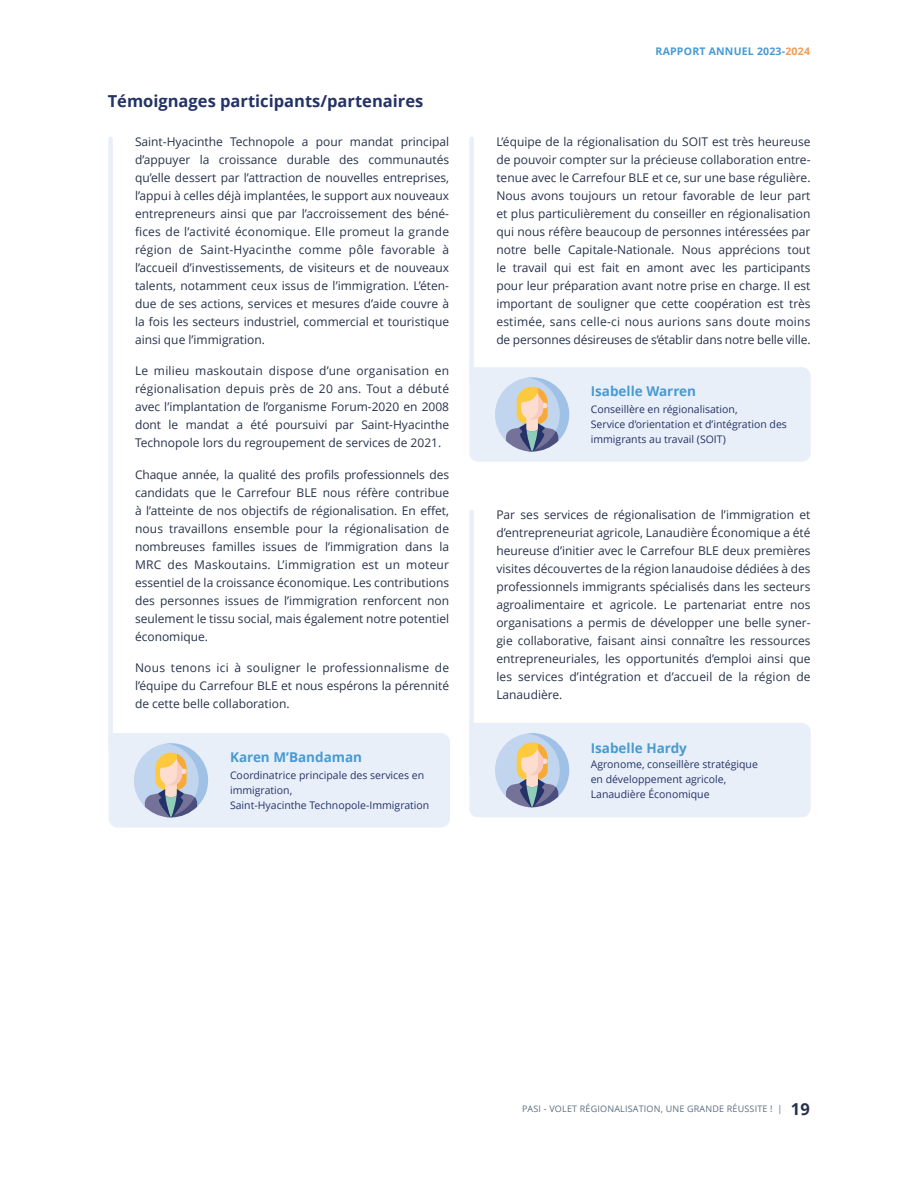
<style>
.page{position:relative;width:918px;height:1188px;background:#fff}
.page>*{position:absolute;margin:0;border:0;box-sizing:border-box;transform-origin:0 0}
.t1{font:700 16.5px "Open Sans";color:#243367}
.t2{font:700 13.5px "Open Sans";color:#489ad1}
.t3{font:12px/18px "Open Sans";color:#27324b;text-align:justify}
.t4{font:10.5px/15px "Open Sans";color:#243367}
.t5{font:700 10.5px "Open Sans";letter-spacing:.02em;color:#489ad1}
.t6{font:9px "Open Sans";letter-spacing:.02em;color:#5d6e80}
.s1{color:#f09b52}
.s2{font-weight:700;font-size:16.5px;color:#27324b}
</style>
<div class="page">
<div style="left:108px;top:139px;width:5px;height:611px;background:#e8eff9"></div>
<div style="left:469px;top:139px;width:5px;height:243px;background:#e8eff9"></div>
<div style="left:469px;top:512px;width:5px;height:256px;background:#e8eff9"></div>
<svg style="left:109px;top:733px;width:341px;height:95px;background:#e1e7f0"></svg>
<svg style="left:469px;top:367px;width:342px;height:95px;background:#e1e7f0"></svg>
<svg style="left:469px;top:723px;width:342px;height:94px;background:#e1e7f0"></svg>
<h1 class="t1" style="left:108px;top:89px;width:317px">Témoignages participants/partenaires</h1>
<p class="t3" style="left:135px;top:132px;width:316px">Saint-Hyacinthe Technopole a pour mandat principal d’appuyer la croissance durable des communautés qu’elle dessert par l’attraction de nouvelles entreprises, l’appui à celles déjà implantées, le support aux nouveaux entrepreneurs ainsi que par l’accroissement des béné&shy;fices de l’activité économique. Elle promeut la grande région de Saint-Hyacinthe comme pôle favorable à l’accueil d’investissements, de visiteurs et de nouveaux talents, notamment ceux issus de l’immigration. L’éten&shy;due de ses actions, services et mesures d’aide couvre à la fois les secteurs industriel, commercial et touristique ainsi que l’immigration.</p>
<p class="t3" style="left:135px;top:361px;width:316px">Le milieu maskoutain dispose d’une organisation en régionalisation depuis près de 20 ans. Tout a débuté avec l’implantation de l’organisme Forum-2020 en 2008 dont le mandat a été poursuivi par Saint-Hyacinthe Technopole lors du regroupement de services de 2021.</p>
<p class="t3" style="left:135px;top:465px;width:316px">Chaque année, la qualité des profils professionnels des candidats que le Carrefour BLE nous réfère contribue à l’atteinte de nos objectifs de régionalisation. En effet, nous travaillons ensemble pour la régionalisation de nombreuses familles issues de l’immigration dans la MRC des Maskoutains. L’immigration est un moteur essentiel de la croissance économique. Les contributions des personnes issues de l’immigration renforcent non seulement le tissu social, mais également notre potentiel économique.</p>
<p class="t3" style="left:135px;top:658px;width:316px">Nous tenons ici à souligner le professionnalisme de l’équipe du Carrefour BLE et nous espérons la pérennité de cette belle collaboration.</p>
<p class="t2" style="left:230px;top:748px;width:134px">Karen M’Bandaman</p>
<p class="t4" style="left:230px;top:767px;width:201px">Coordinatrice principale des services en immigration,<br>Saint-Hyacinthe Technopole-Immigration</p>
<p class="t5" style="left:656px;top:43px;width:156px">RAPPORT ANNUEL 2023-<span class="s1">2024</span></p>
<p class="t3" style="left:496px;top:132px;width:316px">L’équipe de la régionalisation du SOIT est très heureuse de pouvoir compter sur la précieuse collaboration entre&shy;tenue avec le Carrefour BLE et ce, sur une base régulière.<br>Nous avons toujours un retour favorable de leur part et plus particulièrement du conseiller en régionalisation qui nous réfère beaucoup de personnes intéressées par notre belle Capitale-Nationale. Nous apprécions tout le travail qui est fait en amont avec les participants pour leur préparation avant notre prise en charge. Il est important de souligner que cette coopération est très estimée, sans celle-ci nous aurions sans doute moins de personnes désireuses de s’établir dans notre belle ville.</p>
<p class="t2" style="left:591px;top:382px;width:107px">Isabelle Warren</p>
<p class="t4" style="left:591px;top:401px;width:198px">Conseillère en régionalisation,<br>Service d’orientation et d’intégration des immigrants au travail (SOIT)</p>
<p class="t3" style="left:496px;top:505px;width:316px">Par ses services de régionalisation de l’immigration et d’entrepreneuriat agricole, Lanaudière Économique a été heureuse d’initier avec le Carrefour BLE deux premières visites découvertes de la région lanaudoise dédiées à des professionnels immigrants spécialisés dans les secteurs agroalimentaire et agricole. Le partenariat entre nos organisations a permis de développer une belle syner&shy;gie collaborative, faisant ainsi connaître les ressources entrepreneuriales, les opportunités d’emploi ainsi que les services d’intégration et d’accueil de la région de Lanaudière.</p>
<p class="t2" style="left:591px;top:738px;width:98px">Isabelle Hardy</p>
<p class="t4" style="left:591px;top:756px;width:169px">Agronome, conseillère stratégique en développement agricole,<br>Lanaudière Économique</p>
<p class="t6" style="left:522px;top:1103px;width:289px">PASI - VOLET RÉGIONALISATION, UNE GRANDE RÉUSSITE ! | <span class="s2">19</span></p>
</div>
